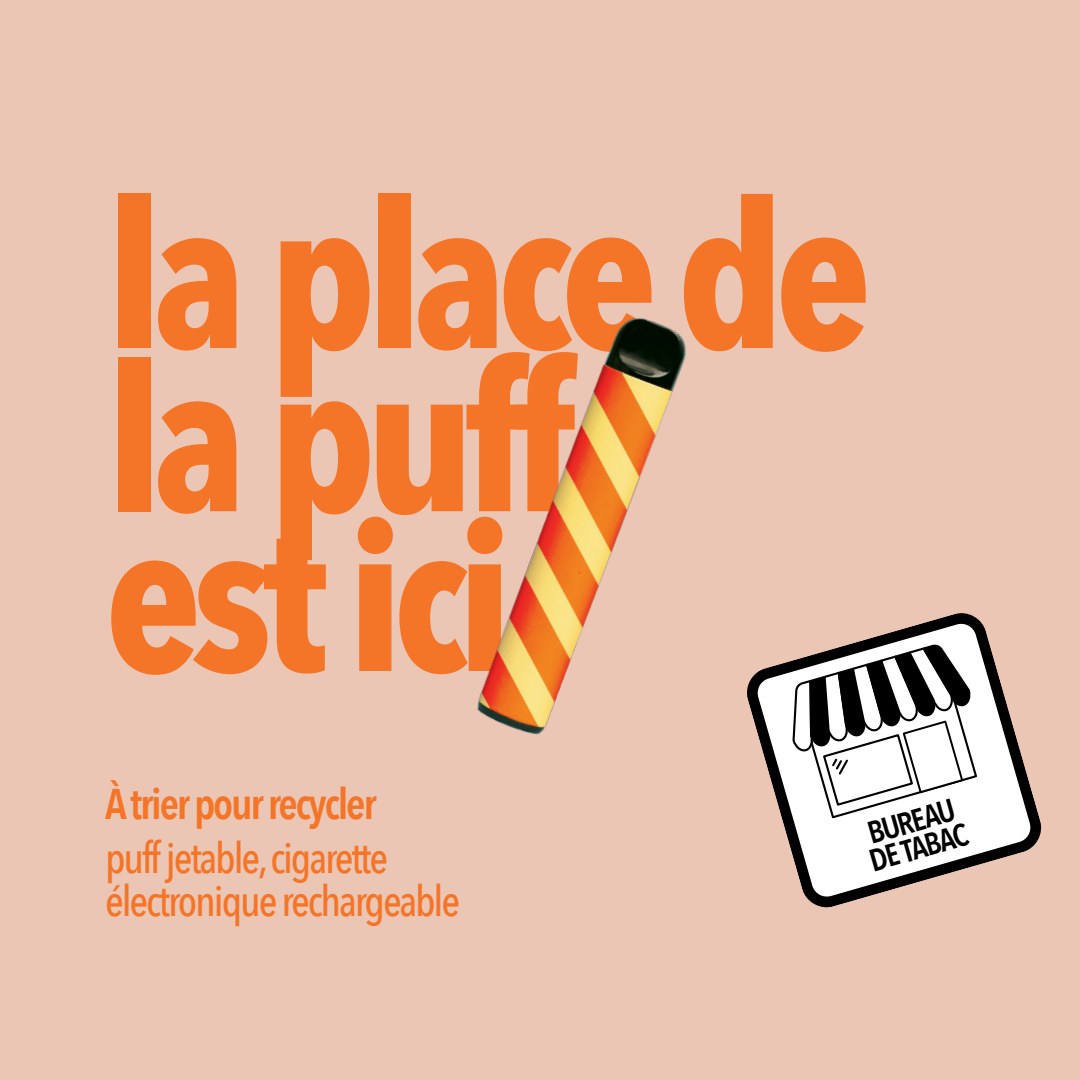
<style>
.page{position:relative;width:1080px;height:1080px;background:#ecc6b5}
.page>*{position:absolute;margin:0;border:0;box-sizing:border-box;transform-origin:0 0}
.t1{font:700 203.8px/161.5px "Avenir Next Condensed";letter-spacing:-.05em;color:#f47527}
.t2{font:500 42.9px/42.9px "Avenir Next Condensed";letter-spacing:-.05em;color:#f47527}
.t3{font:600 42.9px "Avenir Next Condensed";letter-spacing:-.05em;color:#f47527}
.t4{font:600 31.2px/27.1px "Avenir Next Condensed";color:#000}
</style>
<div class="page">
<img style="left:477px;top:318px;width:209px;height:417px">
<svg style="left:747px;top:613px;width:295px;height:295px"></svg>
<svg style="left:791px;top:642px;width:188px;height:178px;background:#b8b7b7"></svg>
<h1 class="t1" style="left:105px;top:203px;width:768px">la place de la puff<br>est ici</h1>
<p class="t3" style="left:105px;top:776px;width:273px">À trier pour recycler</p>
<p class="t2" style="left:105px;top:838px;width:357px">puff jetable,cigarette électronique rechargeable</p>
<p class="t4" style="left:859px;top:823px;width:103px;rotate:-16deg">BUREAU<br>DE TABAC</p>
</div>
